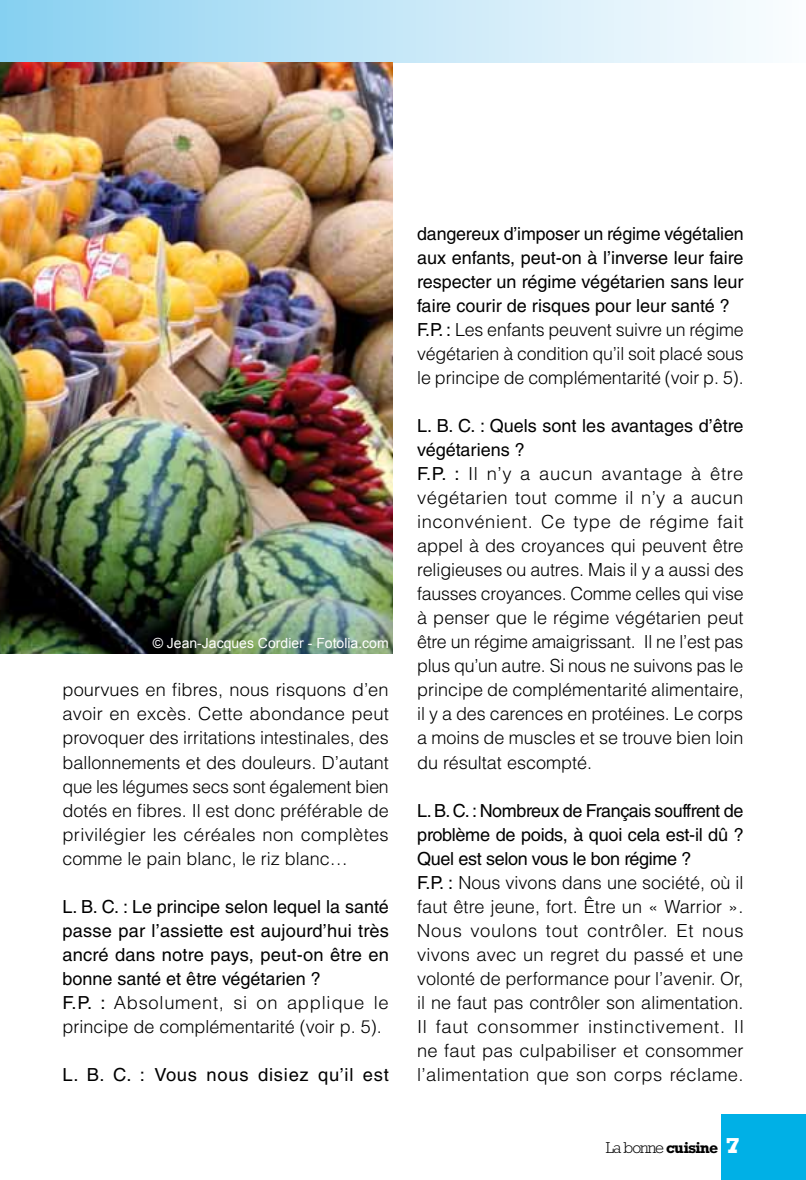
<style>
.page{position:relative;width:806px;height:1180px;background:#fff}
.page>*{position:absolute;margin:0;border:0;box-sizing:border-box;transform-origin:0 0}
.t1{font:300 18px/24px "Helvetica LT Std";color:#000}
.t2{font:18px/24px "Helvetica LT Std";color:#000}
.t3{font:18px "Helvetica LT Std";letter-spacing:.04em;color:#000}
.t4{font:300 16px "Rockwell Std";letter-spacing:-.06em;color:#000}
.t5{font:14px "Arial";color:#fff}
.s1{font-weight:300}
.s2{font-weight:400}
.s3{font-weight:700}
.s4{font-weight:800;font-size:22px;color:#fff}
</style>
<div class="page">
<div style="left:0;top:0;width:805px;height:62px;background:linear-gradient(to right,#8ad1f1,#fefeff)"></div>
<div style="left:721px;top:1114px;width:84px;height:65px;background:#00b0e6"></div>
<img style="left:0;top:62px;width:392px;height:591px">
<p class="t5" style="left:153px;top:633px;width:237px">© Jean-Jacques Cordier - Fotolia.com</p>
<p class="t1" style="left:62px;top:677px;width:328px;text-align:justify">pourvues en fibres, nous risquons d’en avoir en excès. Cette abondance peut provoquer des irritations intestinales, des ballonnements et des douleurs. D’autant que les légumes secs sont également bien dotés en fibres. Il est donc préférable de privilégier les céréales non complètes comme le pain blanc, le riz blanc…</p>
<p class="t2" style="left:62px;top:894px;width:328px">L. B. C. : Le principe selon lequel la santé passe par l’assiette est aujourd’hui très ancré dans notre pays, peut-on être en bonne santé et être végétarien ?<br>F.P. : <span class="s1">Absolument, si on applique le principe de complémentarité (voir p. 5).</span></p>
<p class="t3" style="left:62px;top:1063px;width:328px">L. B. C. : Vous nous disiez qu’il est</p>
<p class="t2" style="left:417px;top:222px;width:328px">dangereux d’imposer un régime végétalien aux enfants, peut-on à l’inverse leur faire respecter un régime végétarien sans leur faire courir de risques pour leur santé ?<br>F.P. : <span class="s1">Les enfants peuvent suivre un régime végétarien à condition qu’il soit placé sous le principe de complémentarité (voir p. 5).</span></p>
<p class="t1" style="left:417px;top:413px;width:328px"><span class="s2">L. B. C. : Quels sont les avantages d’être végétariens ?<br>F.P. :</span> Il n’y a aucun avantage à être végétarien tout comme il n’y a aucun inconvénient. Ce type de régime fait appel à des croyances qui peuvent être religieuses ou autres. Mais il y a aussi des fausses croyances. Comme celles qui vise à penser que le régime végétarien peut être un régime amaigrissant. Il ne l’est pas plus qu’un autre. Si nous ne suivons pas le principe de complémentarité alimentaire, il y a des carences en protéines. Le corps a moins de muscles et se trouve bien loin du résultat escompté.</p>
<p class="t1" style="left:417px;top:797px;width:328px"><span class="s2">L. B. C. : Nombreux de Français souffrent de problème de poids, à quoi cela est-il dû ?<br>Quel est selon vous le bon régime ?<br>F.P. :</span> Nous vivons dans une société, où il faut être jeune, fort. Être un « Warrior ».<br>Nous voulons tout contrôler. Et nous vivons avec un regret du passé et une volonté de performance pour l’avenir. Or, il ne faut pas contrôler son alimentation.<br>Il faut consommer instinctivement. Il ne faut pas culpabiliser et consommer l’alimentation que son corps réclame.</p>
<p class="t4" style="left:605px;top:1138px;width:136px">La bonne <span class="s3">cuisine</span> <span class="s4">7</span></p>
</div>
